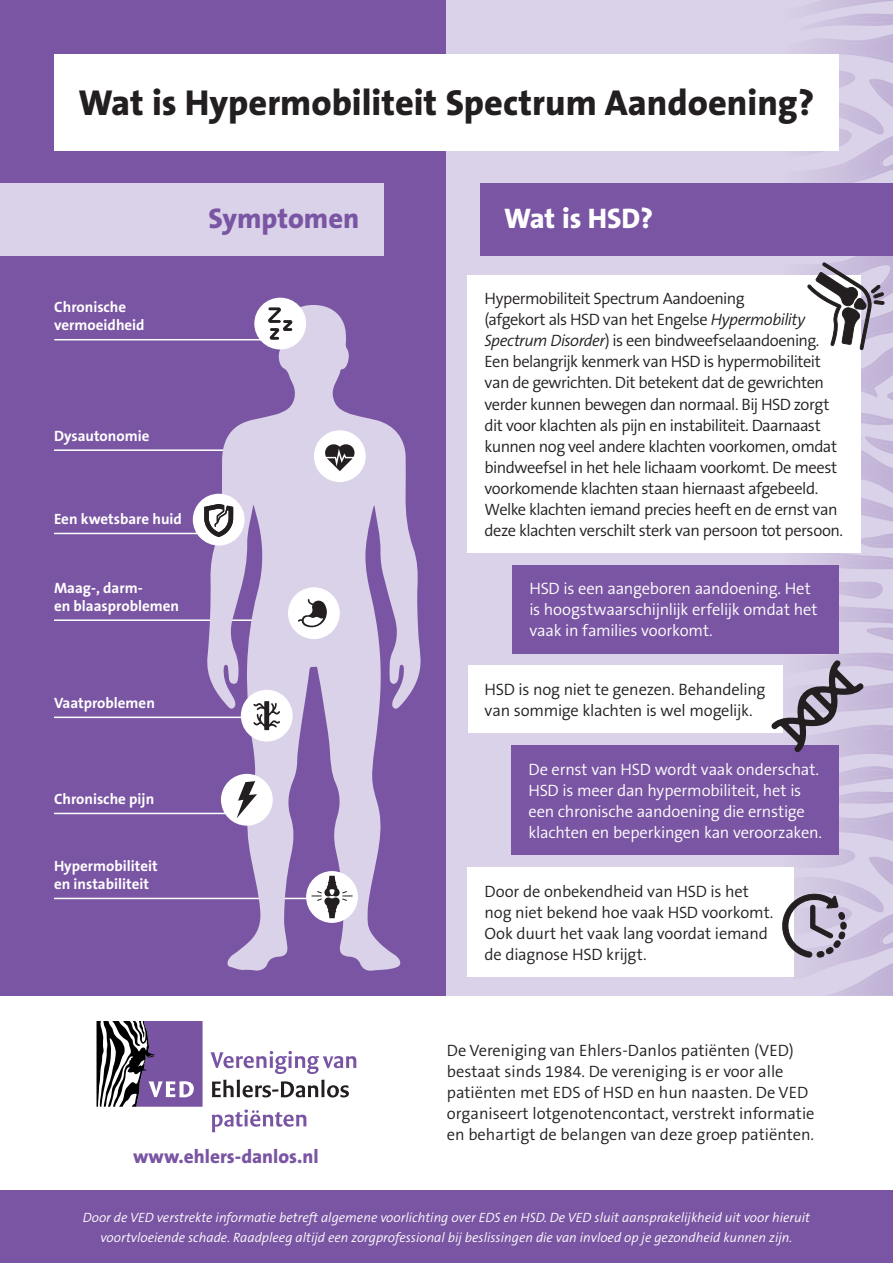
<style>
.page{position:relative;width:893px;height:1263px;background:#fff}
.page>*{position:absolute;margin:0;border:0;box-sizing:border-box;transform-origin:0 0}
.t1{font:800 36.3px "The Sans OT8";color:#231f20}
.t2{font:800 28.5px "The Sans OT8";color:#7a55a3}
.t3{font:800 28.5px "The Sans OT8";color:#fff}
.t4{font:800 19.35px "The Sans OT8";color:#7a55a3}
.t5{font:300 16.5px/21px "The Sans OT4";letter-spacing:-.025em;color:#231f20}
.t6{font:300 16.5px/21px "The Sans OT4";letter-spacing:-.015em;color:#fff}
.t7{font:300 16.5px/21px "The Sans OT4";color:#231f20}
.t8{font:700 15px/18px "The Sans OT7";color:#fff}
.t9{font:italic 300 13.5px/19.5px "The Sans OT4";color:#fff;text-align:center}
.s1{font-style:italic}
</style>
<div class="page">
<div style="left:0;top:0;width:446px;height:996px;background:#7a55a3"></div>
<div style="left:446px;top:0;width:447px;height:996px;background:#dad2e8"></div>
<svg style="left:780px;top:413px;width:113px;height:156px"></svg>
<svg style="left:815px;top:0;width:78px;height:63px"></svg>
<div style="left:0;top:1191px;width:893px;height:72px;background:#7a55a3"></div>
<hr style="left:54px;top:339px;width:220px;height:1px;background:#fff">
<hr style="left:54px;top:813px;width:209px;height:1px;background:#fff">
<hr style="left:54px;top:449px;width:272px;height:2px;background:#fff">
<hr style="left:54px;top:898px;width:277px;height:1px;background:#fff">
<hr style="left:54px;top:533px;width:185px;height:1px;background:#fff">
<hr style="left:54px;top:619px;width:231px;height:2px;background:#fff">
<hr style="left:54px;top:717px;width:203px;height:1px;background:#fff">
<svg style="left:206px;top:304px;width:215px;height:667px;fill:#dad2e8"></svg>
<div style="left:254px;top:298px;width:52px;height:51px;background:#fff;border-radius:50%"></div>
<svg style="left:268px;top:307px;width:24px;height:33px"></svg>
<div style="left:314px;top:430px;width:52px;height:52px;background:#fff;border-radius:50%"></div>
<svg style="left:325px;top:444px;width:30px;height:27px"></svg>
<div style="left:221px;top:774px;width:52px;height:52px;background:#fff;border-radius:50%"></div>
<svg style="left:237px;top:781px;width:20px;height:37px"></svg>
<div style="left:288px;top:587px;width:52px;height:52px;background:#fff;border-radius:50%"></div>
<svg style="left:298px;top:599px;width:29px;height:28px"></svg>
<div style="left:241px;top:690px;width:52px;height:51px;background:#fff;border-radius:50%"></div>
<svg style="left:253px;top:701px;width:27px;height:29px"></svg>
<div style="left:193px;top:494px;width:52px;height:51px;background:#fff;border-radius:50%"></div>
<svg style="left:204px;top:504px;width:29px;height:33px"></svg>
<div style="left:468px;top:275px;width:393px;height:277px;background:#fff"></div>
<div style="left:512px;top:565px;width:327px;height:88px;background:#7a55a3"></div>
<div style="left:468px;top:666px;width:314px;height:67px;background:#fff"></div>
<div style="left:511px;top:746px;width:328px;height:109px;background:#7a55a3"></div>
<div style="left:468px;top:867px;width:326px;height:110px;background:#fff"></div>
<svg style="left:782px;top:849px;width:111px;height:147px"></svg>
<svg style="left:780px;top:71px;width:113px;height:329px"></svg>
<svg style="left:772px;top:582px;width:121px;height:259px"></svg>
<div style="left:306px;top:871px;width:52px;height:52px;background:#fff;border-radius:50%"></div>
<svg style="left:312px;top:876px;width:40px;height:42px"></svg>
<div style="left:54px;top:54px;width:785px;height:96px;background:#fff"></div>
<div style="left:0;top:183px;width:383px;height:72px;background:#dad2e8"></div>
<div style="left:480px;top:183px;width:413px;height:72px;background:#7a55a3"></div>
<svg style="left:210px;top:1051px;width:146px;height:23px"></svg>
<svg style="left:212px;top:1080px;width:137px;height:17px"></svg>
<svg style="left:212px;top:1109px;width:94px;height:23px"></svg>
<svg style="left:97px;top:1021px;width:106px;height:86px"></svg>
<h1 class="t1" style="left:79px;top:79px;width:737px">Wat is Hypermobiliteit Spectrum Aandoening?</h1>
<p class="t8" style="left:54px;top:298px;width:92px">Chronische vermoeidheid</p>
<p class="t8" style="left:54px;top:427px;width:97px">Dysautonomie</p>
<p class="t8" style="left:54px;top:510px;width:129px">Een kwetsbare huid</p>
<p class="t8" style="left:54px;top:579px;width:127px">Maag-, darm-<br>en blaasproblemen</p>
<p class="t8" style="left:54px;top:694px;width:102px">Vaatproblemen</p>
<p class="t8" style="left:54px;top:790px;width:102px">Chronische pijn</p>
<p class="t8" style="left:54px;top:857px;width:105px">Hypermobiliteit en instabiliteit</p>
<h2 class="t2" style="left:209px;top:200px;width:152px">Symptomen</h2>
<h2 class="t3" style="left:504px;top:200px;width:150px">Wat is HSD?</h2>
<p class="t5" style="left:485px;top:288px;width:360px">Hypermobiliteit Spectrum Aandoening<br>(afgekort als HSD van het Engelse <span class="s1">Hypermobility Spectrum Disorder</span>) is een bindweefselaandoening.<br>Een belangrijk kenmerk van HSD is hypermobiliteit van de gewrichten. Dit betekent dat de gewrichten verder kunnen bewegen dan normaal. Bij HSD zorgt dit voor klachten als pijn en instabiliteit. Daarnaast kunnen nog veel andere klachten voorkomen, omdat bindweefsel in het hele lichaam voorkomt. De meest voorkomende klachten staan hiernaast afgebeeld.<br>Welke klachten iemand precies heeft en de ernst van deze klachten verschilt sterk van persoon tot persoon.</p>
<p class="t6" style="left:529px;top:578px;width:290px">HSD is een aangeboren aandoening. Het is hoogstwaarschijnlijk erfelijk omdat het vaak in families voorkomt.</p>
<p class="t5" style="left:485px;top:679px;width:282px">HSD is nog niet te genezen. Behandeling van sommige klachten is wel mogelijk.</p>
<p class="t6" style="left:528px;top:759px;width:295px">De ernst van HSD wordt vaak onderschat.<br>HSD is meer dan hypermobiliteit, het is een chronische aandoening die ernstige klachten en beperkingen kan veroorzaken.</p>
<p class="t5" style="left:485px;top:881px;width:290px">Door de onbekendheid van HSD is het nog niet bekend hoe vaak HSD voorkomt.<br>Ook duurt het vaak lang voordat iemand de diagnose HSD krijgt.</p>
<p class="t7" style="left:447px;top:1040px;width:369px">De Vereniging van Ehlers-Danlos patiënten (VED) bestaat sinds 1984. De vereniging is er voor alle patiënten met EDS of HSD en hun naasten. De VED organiseert lotgenotencontact, verstrekt informatie en behartigt de belangen van deze groep patiënten.</p>
<p class="t4" style="left:133px;top:1144px;width:187px">www.ehlers-danlos.nl</p>
<p class="t9" style="left:83px;top:1208px;width:729px">Door de VED verstrekte informatie betreft algemene voorlichting over EDS en HSD. De VED sluit aansprakelijkheid uit voor hieruit voortvloeiende schade. Raadpleeg altijd een zorgprofessional bij beslissingen die van invloed op je gezondheid kunnen zijn.</p>
</div>
